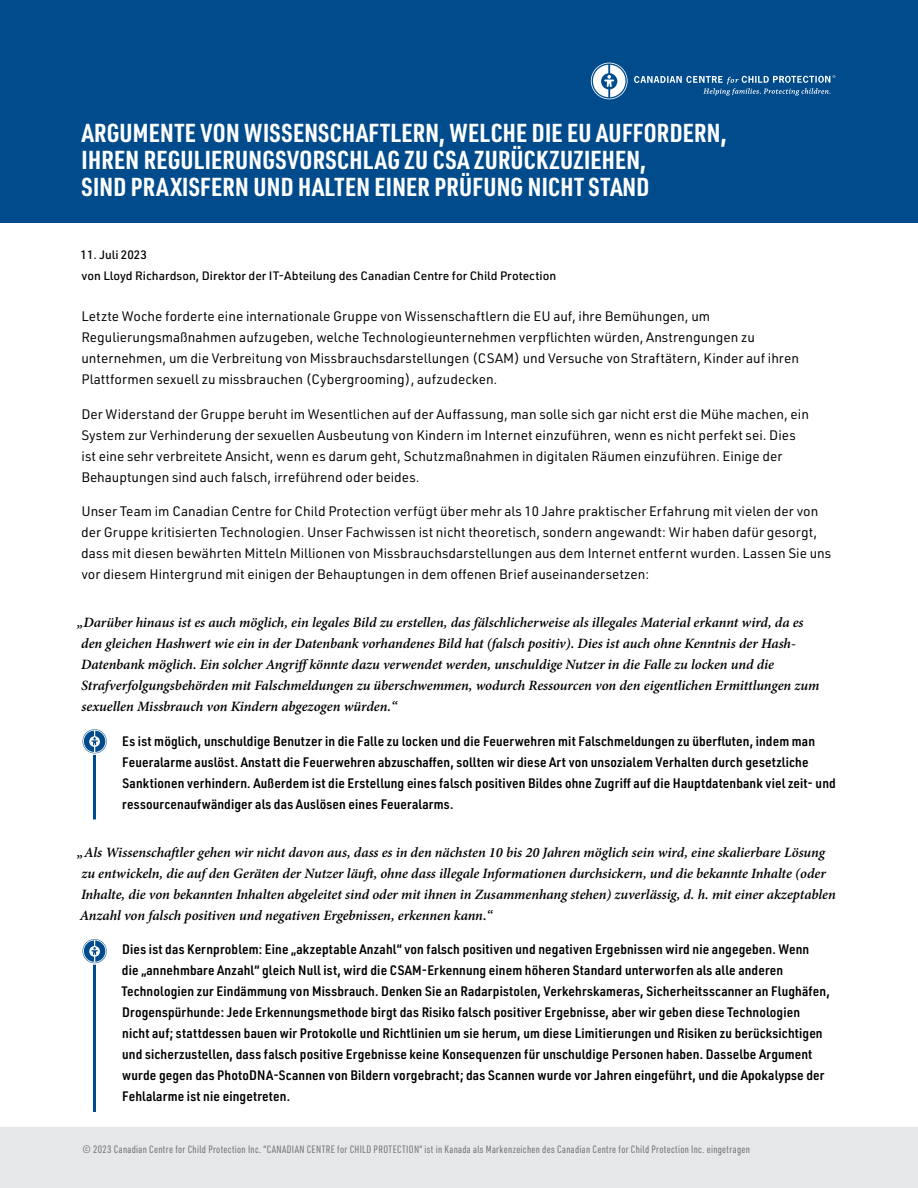
<style>
.page{position:relative;width:918px;height:1188px;background:#fff}
.page>*{position:absolute;margin:0;border:0;box-sizing:border-box;transform-origin:0 0}
.t1{font:700 25.5px/27px "URWDIN Cond";letter-spacing:.01em;color:#fff}
.t2{font:italic 600 14.25px/21px "Minion Pro";letter-spacing:-.005em;color:#000}
.t3{font:600 13.5px/21px "URWDIN Semi Cond";letter-spacing:.01em;color:#000}
.t4{font:13.5px/21px "URWDIN";color:#000}
.t5{font:500 12px/21.6px "URWDIN";color:#000}
.t6{font:10.5px "URWDIN Cond";letter-spacing:.03em;color:#6d6e71}
</style>
<div class="page">
<div style="left:0;top:1128px;width:918px;height:60px;background:#e6e7e8"></div>
<div style="left:0;top:0;width:918px;height:222px;background:#004b8c"></div>
<hr style="left:93px;top:729px;width:3px;height:90px;background:#004b8c">
<hr style="left:93px;top:938px;width:3px;height:174px;background:#004b8c">
<svg style="left:81px;top:728px;width:27px;height:27px"></svg>
<svg style="left:83px;top:729px;width:24px;height:24px"></svg>
<svg style="left:81px;top:938px;width:27px;height:27px"></svg>
<svg style="left:83px;top:939px;width:24px;height:24px"></svg>
<svg style="left:591px;top:63px;width:37px;height:36px"></svg>
<svg style="left:634px;top:75px;width:202px;height:21px"></svg>
<h1 class="t1" style="left:82px;top:119px;width:646px">ARGUMENTE VON WISSENSCHAFTLERN, WELCHE DIE EU AUFFORDERN,<br>IHREN REGULIERUNGSVORSCHLAG ZU CSA ZURÜCKZUZIEHEN,<br>SIND PRAXISFERN UND HALTEN EINER PRÜFUNG NICHT STAND</h1>
<p class="t5" style="left:81px;top:243px;width:477px">11. Juli 2023<br>von Lloyd Richardson, Direktor der IT-Abteilung des Canadian Centre for Child Protection</p>
<p class="t4" style="left:81px;top:306px;width:719px">Letzte Woche forderte eine internationale Gruppe von Wissenschaftlern die EU auf, ihre Bemühungen, um Regulierungsmaßnahmen aufzugeben, welche Technologieunternehmen verpflichten würden, Anstrengungen zu unternehmen, um die Verbreitung von Missbrauchsdarstellungen (CSAM) und Versuche von Straftätern, Kinder auf ihren Plattformen sexuell zu missbrauchen (Cybergrooming), aufzudecken.</p>
<p class="t4" style="left:81px;top:403px;width:729px">Der Widerstand der Gruppe beruht im Wesentlichen auf der Auffassung, man solle sich gar nicht erst die Mühe machen, ein System zur Verhinderung der sexuellen Ausbeutung von Kindern im Internet einzuführen, wenn es nicht perfekt sei. Dies ist eine sehr verbreitete Ansicht, wenn es darum geht, Schutzmaßnahmen in digitalen Räumen einzuführen. Einige der Behauptungen sind auch falsch, irreführend oder beides.</p>
<p class="t4" style="left:81px;top:501px;width:752px">Unser Team im Canadian Centre for Child Protection verfügt über mehr als 10 Jahre praktischer Erfahrung mit vielen der von der Gruppe kritisierten Technologien. Unser Fachwissen ist nicht theoretisch, sondern angewandt: Wir haben dafür gesorgt, dass mit diesen bewährten Mitteln Millionen von Missbrauchsdarstellungen aus dem Internet entfernt wurden. Lassen Sie uns vor diesem Hintergrund mit einigen der Behauptungen in dem offenen Brief auseinandersetzen:</p>
<p class="t2" style="left:77px;top:613px;width:744px">„Darüber hinaus ist es auch möglich, ein legales Bild zu erstellen, das fälschlicherweise als illegales Material erkannt wird, da es den gleichen Hashwert wie ein in der Datenbank vorhandenes Bild hat (falsch positiv). Dies ist auch ohne Kenntnis der Hash-Datenbank möglich. Ein solcher Angriff könnte dazu verwendet werden, unschuldige Nutzer in die Falle zu locken und die Strafverfolgungsbehörden mit Falschmeldungen zu überschwemmen, wodurch Ressourcen von den eigentlichen Ermittlungen zum sexuellen Missbrauch von Kindern abgezogen würden.“</p>
<p class="t3" style="left:122px;top:730px;width:715px">Es ist möglich, unschuldige Benutzer in die Falle zu locken und die Feuerwehren mit Falschmeldungen zu überfluten, indem man Feueralarme auslöst. Anstatt die Feuerwehren abzuschaffen, sollten wir diese Art von unsozialem Verhalten durch gesetzliche Sanktionen verhindern. Außerdem ist die Erstellung eines falsch positiven Bildes ohne Zugriff auf die Hauptdatenbank viel zeit- und ressourcenaufwändiger als das Auslösen eines Feueralarms.</p>
<p class="t2" style="left:77px;top:842px;width:760px">„Als Wissenschaftler gehen wir nicht davon aus, dass es in den nächsten 10 bis 20 Jahren möglich sein wird, eine skalierbare Lösung zu entwickeln, die auf den Geräten der Nutzer läuft, ohne dass illegale Informationen durchsickern, und die bekannte Inhalte (oder Inhalte, die von bekannten Inhalten abgeleitet sind oder mit ihnen in Zusammenhang stehen) zuverlässig, d. h. mit einer akzeptablen Anzahl von falsch positiven und negativen Ergebnissen, erkennen kann.“</p>
<p class="t3" style="left:121px;top:939px;width:710px">Dies ist das Kernproblem: Eine „akzeptable Anzahl“ von falsch positiven und negativen Ergebnissen wird nie angegeben. Wenn<br>die „annehmbare Anzahl“ gleich Null ist, wird die CSAM-Erkennung einem höheren Standard unterworfen als alle anderen Technologien zur Eindämmung von Missbrauch. Denken Sie an Radarpistolen, Verkehrskameras, Sicherheitsscanner an Flughäfen, Drogenspürhunde: Jede Erkennungsmethode birgt das Risiko falsch positiver Ergebnisse, aber wir geben diese Technologien nicht auf; stattdessen bauen wir Protokolle und Richtlinien um sie herum, um diese Limitierungen und Risiken zu berücksichtigen und sicherzustellen, dass falsch positive Ergebnisse keine Konsequenzen für unschuldige Personen haben. Dasselbe Argument wurde gegen das PhotoDNA-Scannen von Bildern vorgebracht; das Scannen wurde vor Jahren eingeführt, und die Apokalypse der Fehlalarme ist nie eingetreten.</p>
<p class="t6" style="left:83px;top:1142px;width:668px">© 2023 Canadian Centre for Child Protection Inc. “CANADIAN CENTRE for CHILD PROTECTION“ ist in Kanada als Markenzeichen des Canadian Centre for Child Protection Inc. eingetragen</p>
</div>
